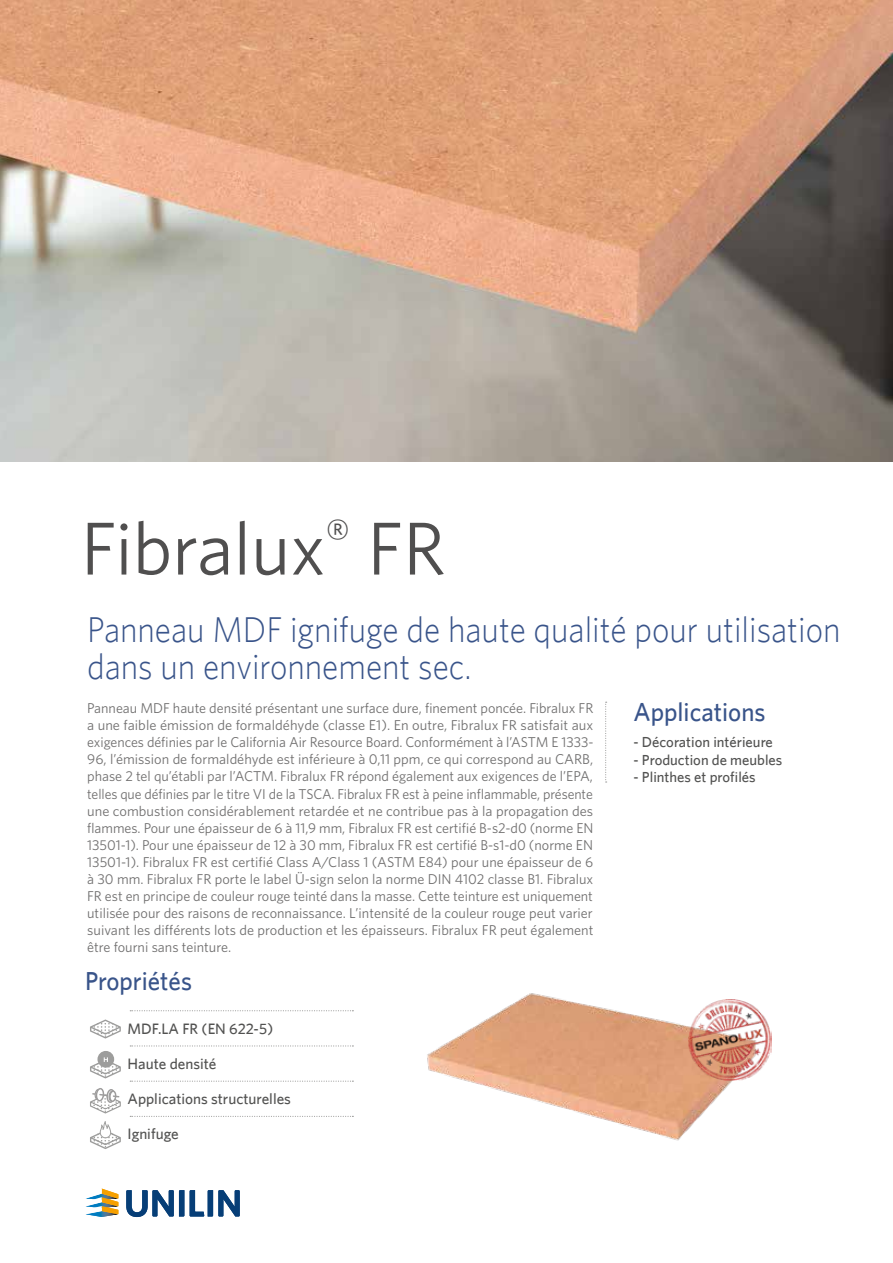
<style>
.page{position:relative;width:893px;height:1263px;background:#fff}
.page>*{position:absolute;margin:0;border:0;box-sizing:border-box;transform-origin:0 0}
.t1{font:75px "Whitney";color:#504f4f}
.t2{font:300 36px/37.5px "Whitney";color:#39548a;scale:.93 1}
.t3{font:500 26.25px "Whitney";color:#39548a;scale:.95 1}
.t4{font:500 26.1px "Whitney";color:#39548a;scale:.95 1}
.t5{font:500 15.15px "Whitney";color:#525251}
.t6{font:500 14.55px "Whitney";color:#525251}
.t7{font:14.25px/17.1px "Whitney";color:#706f6f;text-align:justify}
</style>
<div class="page">
<img style="left:0;top:0;width:893px;height:461px">
<svg style="left:605px;top:702px;width:2px;height:80px"></svg>
<svg style="left:126px;top:1190px;width:58px;height:27px"></svg>
<svg style="left:190px;top:1190px;width:50px;height:26px"></svg>
<svg style="left:86px;top:1188px;width:32px;height:29px"></svg>
<img style="left:427px;top:993px;width:315px;height:148px">
<img style="left:689px;top:999px;width:83px;height:81px">
<svg style="left:130px;top:1010px;width:223px;height:1px"></svg>
<svg style="left:130px;top:1045px;width:223px;height:1px"></svg>
<svg style="left:130px;top:1080px;width:223px;height:2px"></svg>
<svg style="left:130px;top:1116px;width:223px;height:1px"></svg>
<svg style="left:90px;top:1019px;width:31px;height:19px"></svg>
<div style="left:97px;top:1051px;width:17px;height:16px;background:#9d9d9c;border-radius:50%"></div>
<svg style="left:90px;top:1057px;width:31px;height:21px"></svg>
<div style="left:107px;top:1089px;width:8px;height:13px;background:#bebebe;border-radius:50%"></div>
<div style="left:106px;top:1089px;width:9px;height:14px;border:1px solid #9e9d9d;border-radius:50%"></div>
<div style="left:94px;top:1089px;width:8px;height:11px;border:1px solid #9e9d9d;border-radius:50%"></div>
<div style="left:96px;top:1088px;width:8px;height:13px;background:#a7a6a6;border-radius:50%"></div>
<div style="left:95px;top:1088px;width:9px;height:14px;border:1px solid #9e9d9d;border-radius:50%"></div>
<svg style="left:90px;top:1090px;width:31px;height:23px"></svg>
<svg style="left:90px;top:1121px;width:31px;height:28px"></svg>
<h1 class="t1" style="left:81px;top:499px;width:366px">Fibralux<sup>®</sup> FR</h1>
<h2 class="t2" style="left:87px;top:610px;width:811px">Panneau MDF ignifuge de haute qualité pour utilisation dans un environnement sec.</h2>
<p class="t7" style="left:87px;top:699px;width:508px">Panneau MDF haute densité présentant une surface dure, finement poncée. Fibralux FR a une faible émission de formaldéhyde (classe E1). En outre, Fibralux FR satisfait aux exigences définies par le California Air Resource Board. Conformément à l’ASTM E 1333- 96, l’émission de formaldéhyde est inférieure à 0,11 ppm, ce qui correspond au CARB, phase 2 tel qu’établi par l’ACTM. Fibralux FR répond également aux exigences de l’EPA, telles que définies par le titre VI de la TSCA. Fibralux FR est à peine inflammable, présente une combustion considérablement retardée et ne contribue pas à la propagation des flammes. Pour une épaisseur de 6 à 11,9 mm, Fibralux FR est certifié B-s2-d0 (norme EN 13501-1). Pour une épaisseur de 12 à 30 mm, Fibralux FR est certifié B-s1-d0 (norme EN 13501-1). Fibralux FR est certifié Class A/Class 1 (ASTM E84) pour une épaisseur de 6 à 30 mm. Fibralux FR porte le label Ü-sign selon la norme DIN 4102 classe B1. Fibralux FR est en principe de couleur rouge teinté dans la masse. Cette teinture est uniquement utilisée pour des raisons de reconnaissance. L’intensité de la couleur rouge peut varier suivant les différents lots de production et les épaisseurs. Fibralux FR peut également être fourni sans teinture.</p>
<h3 class="t4" style="left:85px;top:965px;width:114px">Propriétés</h3>
<p class="t5" style="left:128px;top:1019px;width:147px">MDF.LA FR (EN 622-5)</p>
<p class="t5" style="left:128px;top:1055px;width:90px">Haute densité</p>
<p class="t5" style="left:128px;top:1090px;width:165px">Applications structurelles</p>
<p class="t5" style="left:128px;top:1125px;width:53px">Ignifuge</p>
<h3 class="t3" style="left:634px;top:696px;width:140px">Applications</h3>
<p class="t6" style="left:634px;top:733px;width:141px">- Décoration intérieure</p>
<p class="t6" style="left:634px;top:751px;width:150px">- Production de meubles</p>
<p class="t6" style="left:634px;top:769px;width:124px">- Plinthes et profilés</p>
</div>
